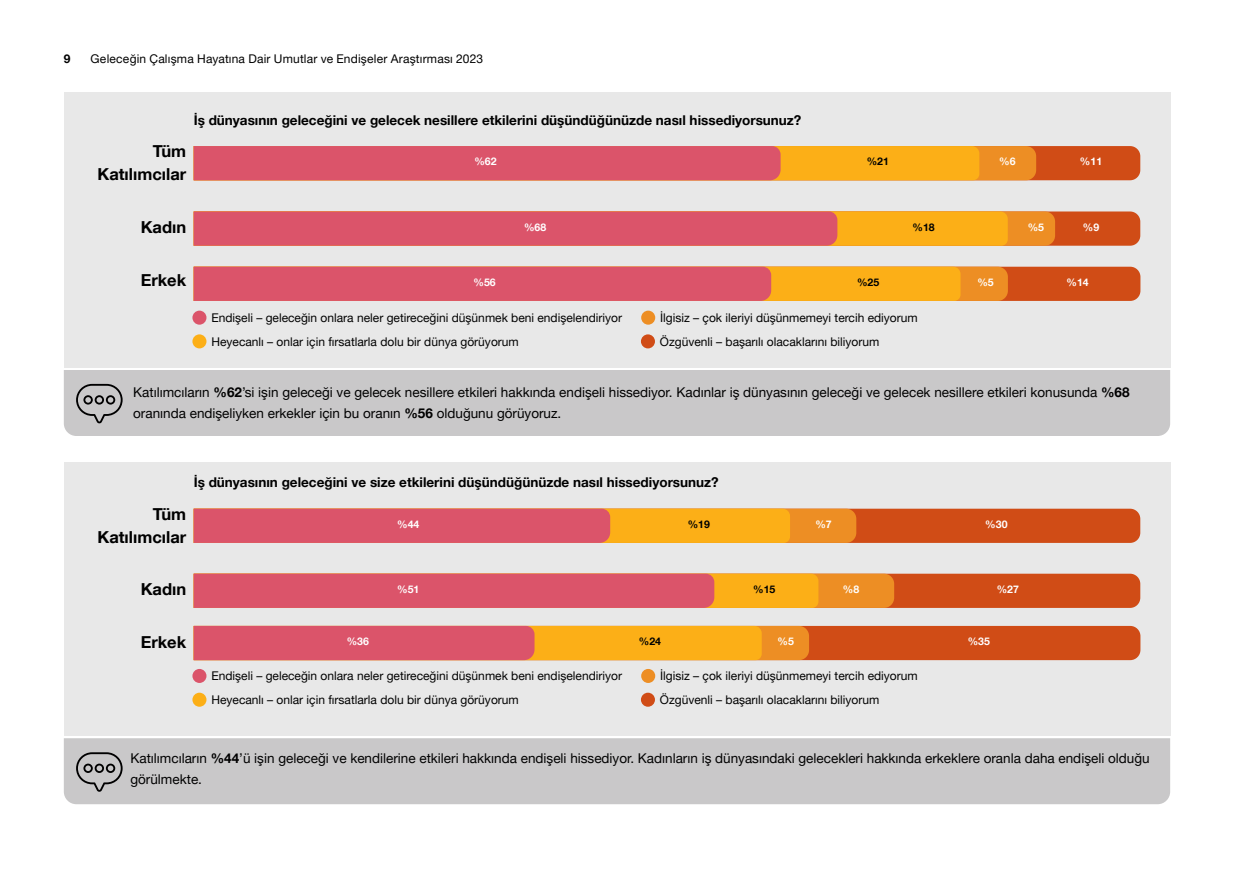
<style>
.page{position:relative;width:1234px;height:893px;background:#fff}
.page>*{position:absolute;margin:0;border:0;box-sizing:border-box;transform-origin:0 0}
.t1{font:700 16.5px/23.2px "Helvetica Neue LT Com";color:#000;text-align:right}
.t2{font:13.5px/21px "Helvetica Neue LT Pro";color:#000}
.t3{font:700 13.5px "Helvetica Neue LT Pro";color:#000}
.t4{font:12px "Helvetica Neue LT Pro";color:#000}
.t5{font:700 12px "Helvetica Neue LT Pro";color:#000}
.t6{font:700 10.5px "Helvetica Neue LT Com";color:#fff}
.t7{font:700 10.5px "Helvetica Neue LT Com";color:#000101}
.s1{font-weight:700}
</style>
<div class="page">
<div style="left:64px;top:92px;width:1105px;height:276px;background:#e8e8e8"></div>
<div style="left:64px;top:462px;width:1105px;height:273px;background:#e8e8e8"></div>
<div style="left:64px;top:738px;width:1105px;height:66px;background:#c9c8c9"></div>
<svg style="left:76px;top:752px;width:47px;height:40px;background:#a09fa0"></svg>
<div style="left:64px;top:370px;width:1105px;height:66px;background:#c9c8c9"></div>
<svg style="left:76px;top:384px;width:47px;height:40px;background:#a09fa0"></svg>
<svg style="left:194px;top:146px;width:945px;height:34px;background:#e16a4b"></svg>
<svg style="left:194px;top:211px;width:945px;height:35px;background:#e1684f"></svg>
<svg style="left:194px;top:267px;width:946px;height:34px;background:#e0684a"></svg>
<div style="left:192px;top:669px;width:14px;height:14px;background:#db546a;border-radius:50%"></div>
<div style="left:192px;top:311px;width:14px;height:14px;background:#db546a;border-radius:50%"></div>
<div style="left:192px;top:693px;width:14px;height:14px;background:#fcaf17;border-radius:50%"></div>
<div style="left:192px;top:334px;width:14px;height:14px;background:#fcaf17;border-radius:50%"></div>
<div style="left:641px;top:669px;width:14px;height:14px;background:#ed8e24;border-radius:50%"></div>
<div style="left:641px;top:311px;width:14px;height:14px;background:#ed8e24;border-radius:50%"></div>
<div style="left:640px;top:693px;width:14px;height:14px;background:#d04c16;border-radius:50%"></div>
<div style="left:640px;top:334px;width:14px;height:14px;background:#d04c16;border-radius:50%"></div>
<svg style="left:194px;top:509px;width:945px;height:34px;background:#df673c"></svg>
<svg style="left:194px;top:574px;width:945px;height:34px;background:#dd6045"></svg>
<svg style="left:194px;top:626px;width:946px;height:34px;background:#e06a35"></svg>
<p class="t5" style="left:64px;top:52px;width:8px">9</p>
<p class="t4" style="left:91px;top:52px;width:394px">Geleceğin Çalışma Hayatına Dair Umutlar ve Endişeler Araştırması 2023</p>
<h1 class="t1" style="left:97px;top:139px;width:90px">Tüm<br>Katılımcılar</h1>
<p class="t3" style="left:194px;top:112px;width:609px">İş dünyasının geleceğini ve gelecek nesillere etkilerini düşündüğünüzde nasıl hissediyorsunuz?</p>
<p class="t6" style="left:474px;top:155px;width:24px">%62</p>
<p class="t7" style="left:866px;top:155px;width:24px">%21</p>
<p class="t6" style="left:999px;top:155px;width:18px">%6</p>
<p class="t6" style="left:1079px;top:155px;width:24px">%11</p>
<h1 class="t1" style="left:141px;top:215px;width:47px">Kadın</h1>
<p class="t6" style="left:524px;top:220px;width:24px">%68</p>
<p class="t7" style="left:912px;top:220px;width:24px">%18</p>
<p class="t6" style="left:1027px;top:220px;width:18px">%5</p>
<p class="t6" style="left:1082px;top:220px;width:18px">%9</p>
<h1 class="t1" style="left:141px;top:268px;width:47px">Erkek</h1>
<p class="t6" style="left:473px;top:275px;width:24px">%56</p>
<p class="t7" style="left:856px;top:275px;width:24px">%25</p>
<p class="t6" style="left:977px;top:275px;width:18px">%5</p>
<p class="t6" style="left:1066px;top:275px;width:24px">%14</p>
<p class="t4" style="left:211px;top:310px;width:412px">Endişeli – geleceğin onlara neler getireceğini düşünmek beni endişelendiriyor</p>
<p class="t4" style="left:211px;top:334px;width:309px">Heyecanlı – onlar için fırsatlarla dolu bir dünya görüyorum</p>
<p class="t4" style="left:660px;top:310px;width:259px">İlgisiz – çok ileriyi düşünmemeyi tercih ediyorum</p>
<p class="t4" style="left:659px;top:334px;width:221px">Özgüvenli – başarılı olacaklarını biliyorum</p>
<p class="t2" style="left:133px;top:381px;width:997px">Katılımcıların <span class="s1">%62</span>’si işin geleceği ve gelecek nesillere etkileri hakkında endişeli hissediyor. Kadınlar iş dünyasının geleceği ve gelecek nesillere etkileri konusunda <span class="s1">%68 </span>oranında endişeliyken erkekler için bu oranın <span class="s1">%56</span> olduğunu görüyoruz.</p>
<h1 class="t1" style="left:97px;top:502px;width:90px">Tüm<br>Katılımcılar</h1>
<h1 class="t1" style="left:141px;top:577px;width:47px">Kadın</h1>
<p class="t3" style="left:194px;top:474px;width:526px">İş dünyasının geleceğini ve size etkilerini düşündüğünüzde nasıl hissediyorsunuz?</p>
<p class="t6" style="left:397px;top:517px;width:24px">%44</p>
<p class="t7" style="left:687px;top:517px;width:24px">%19</p>
<p class="t6" style="left:815px;top:517px;width:18px">%7</p>
<p class="t6" style="left:985px;top:517px;width:24px">%30</p>
<p class="t6" style="left:397px;top:582px;width:24px">%51</p>
<p class="t7" style="left:753px;top:582px;width:24px">%15</p>
<p class="t6" style="left:842px;top:582px;width:18px">%8</p>
<p class="t6" style="left:996px;top:582px;width:24px">%27</p>
<h1 class="t1" style="left:141px;top:630px;width:47px">Erkek</h1>
<p class="t6" style="left:346px;top:635px;width:24px">%36</p>
<p class="t7" style="left:638px;top:635px;width:24px">%24</p>
<p class="t6" style="left:777px;top:635px;width:18px">%5</p>
<p class="t6" style="left:967px;top:635px;width:24px">%35</p>
<p class="t4" style="left:211px;top:668px;width:412px">Endişeli – geleceğin onlara neler getireceğini düşünmek beni endişelendiriyor</p>
<p class="t4" style="left:211px;top:692px;width:309px">Heyecanlı – onlar için fırsatlarla dolu bir dünya görüyorum</p>
<p class="t4" style="left:660px;top:668px;width:259px">İlgisiz – çok ileriyi düşünmemeyi tercih ediyorum</p>
<p class="t4" style="left:659px;top:692px;width:221px">Özgüvenli – başarılı olacaklarını biliyorum</p>
<p class="t2" style="left:130px;top:747px;width:1020px">Katılımcıların <span class="s1">%44</span>’ü işin geleceği ve kendilerine etkileri hakkında endişeli hissediyor. Kadınların iş dünyasındaki gelecekleri hakkında erkeklere oranla daha endişeli olduğu görülmekte.</p>
</div>
